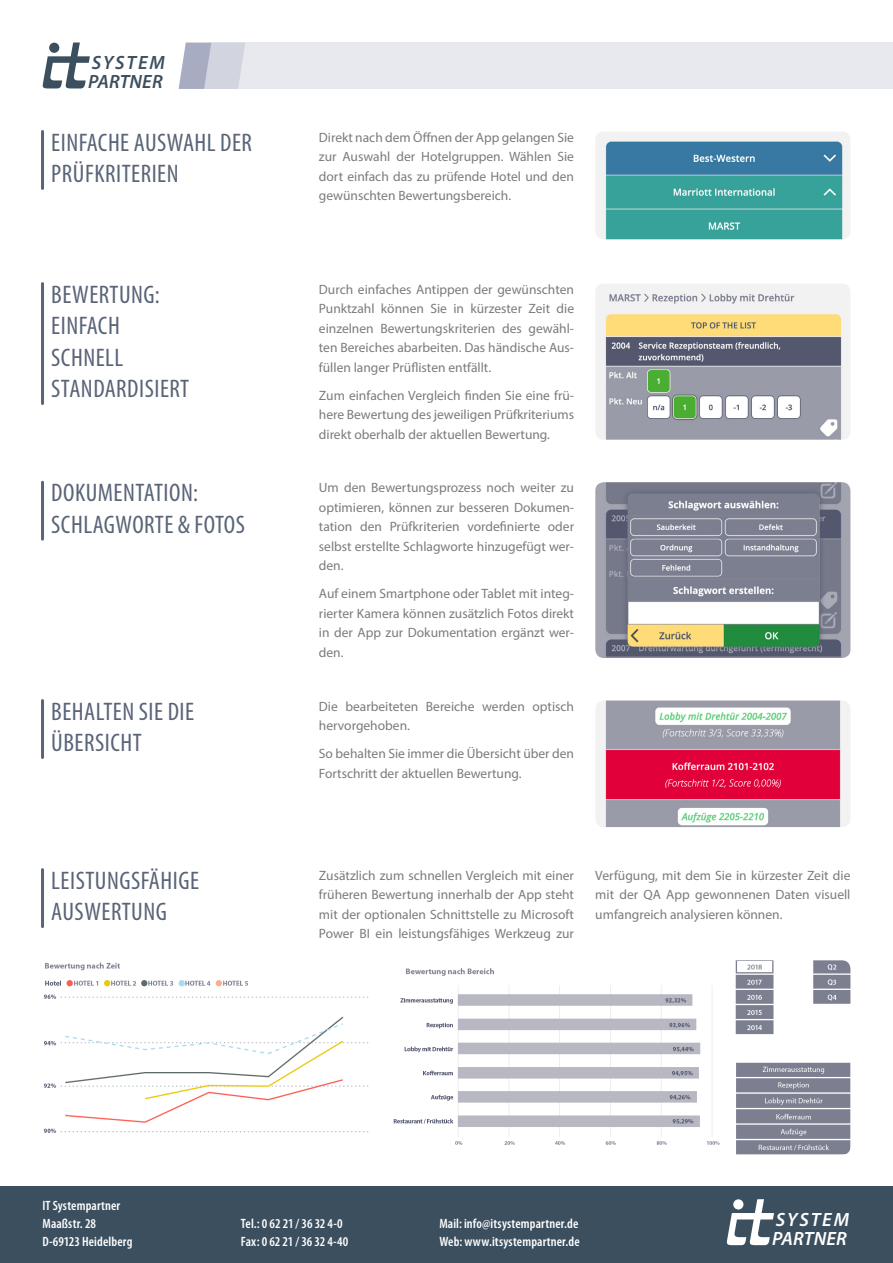
<style>
.page{position:relative;width:893px;height:1263px;background:#fff}
.page>*{position:absolute;margin:0;border:0;box-sizing:border-box;transform-origin:0 0}
.intro{font:condensed 25.5px/31.5px "Myriad Pro";letter-spacing:.02em;color:#5a6477}
.t1{font:italic 600 19.2px/19px "Myriad Pro";letter-spacing:.01em;color:#3c4f5f}
.t2{font:italic 600 19.2px/19px "Myriad Pro";letter-spacing:.01em;color:#fff}
.paragraph{font:13.5px/19.5px "Myriad Pro";color:#7c7b7b;text-align:justify}
.t3{font:600 condensed 13.5px/18px "Myriad Pro";letter-spacing:.01em;color:#fff}
</style>
<div class="page">
<div style="left:0;top:1186px;width:893px;height:77px;background:#3c4f5f"></div>
<svg style="left:179px;top:43px;width:714px;height:46px;background:#e4e5ec"></svg>
<img style="left:44px;top:960px;width:806px;height:195px">
<hr style="left:41px;top:131px;width:3px;height:57px;background:#5a6477">
<img style="left:596px;top:132px;width:254px;height:107px">
<hr style="left:41px;top:284px;width:3px;height:120px;background:#5a6477">
<img style="left:596px;top:284px;width:254px;height:156px">
<hr style="left:41px;top:482px;width:3px;height:57px;background:#5a6477">
<img style="left:595px;top:482px;width:255px;height:176px">
<hr style="left:41px;top:700px;width:3px;height:57px;background:#5a6477">
<img style="left:596px;top:700px;width:254px;height:127px">
<hr style="left:41px;top:870px;width:3px;height:57px;background:#5a6477">
<svg style="left:42px;top:43px;width:48px;height:45px"></svg>
<svg style="left:726px;top:1199px;width:48px;height:46px"></svg>
<h2 class="t1" style="left:88px;top:53px;width:78px">SYSTEM<br>PARTNER</h2>
<p class="intro" style="left:51px;top:126px;width:202px">EINFACHE AUSWAHL DER<br>PRÜFKRITERIEN</p>
<p class="paragraph" style="left:319px;top:127px;width:257px">Direkt nach dem Öffnen der App gelangen Sie zur Auswahl der Hotelgruppen. Wählen Sie dort einfach das zu prüfende Hotel und den gewünschten Bewertungsbereich.</p>
<p class="intro" style="left:51px;top:278px;width:110px">BEWERTUNG:<br>EINFACH</p>
<p class="intro" style="left:51px;top:341px;width:139px">SCHNELL<br>STANDARDISIERT</p>
<p class="intro" style="left:51px;top:477px;width:148px">DOKUMENTATION:</p>
<p class="intro" style="left:51px;top:508px;width:195px">SCHLAGWORTE &amp; FOTOS</p>
<p class="paragraph" style="left:319px;top:279px;width:257px">Durch einfaches Antippen der gewünschten Punktzahl können Sie in kürzester Zeit die einzelnen Bewertungskriterien des gewähl&shy;ten Bereiches abarbeiten. Das händische Aus&shy;füllen langer Prüflisten entfällt.</p>
<p class="paragraph" style="left:319px;top:385px;width:257px">Zum einfachen Vergleich finden Sie eine frü&shy;here Bewertung des jeweiligen Prüfkriteriums direkt oberhalb der aktuellen Bewertung.</p>
<p class="paragraph" style="left:319px;top:478px;width:257px">Um den Bewertungsprozess noch weiter zu optimieren, können zur besseren Dokumen&shy;tation den Prüfkriterien vordefinierte oder selbst erstellte Schlagworte hinzugefügt wer&shy;den.</p>
<p class="paragraph" style="left:319px;top:584px;width:257px">Auf einem Smartphone oder Tablet mit integ&shy;rierter Kamera können zusätzlich Fotos direkt in der App zur Dokumentation ergänzt wer&shy;den.</p>
<p class="intro" style="left:51px;top:695px;width:144px">BEHALTEN SIE DIE<br>ÜBERSICHT</p>
<p class="paragraph" style="left:319px;top:696px;width:257px">Die bearbeiteten Bereiche werden optisch hervorgehoben.</p>
<p class="paragraph" style="left:319px;top:744px;width:257px">So behalten Sie immer die Übersicht über den<br>Fortschritt der aktuellen Bewertung.</p>
<p class="intro" style="left:51px;top:864px;width:149px">LEISTUNGSFÄHIGE<br>AUSWERTUNG</p>
<p class="paragraph" style="left:319px;top:865px;width:257px">Zusätzlich zum schnellen Vergleich mit einer früheren Bewertung innerhalb der App steht mit der optionalen Schnittstelle zu Microsoft Power BI ein leistungsfähiges Werkzeug zur</p>
<p class="paragraph" style="left:595px;top:865px;width:257px">Verfügung, mit dem Sie in kürzester Zeit die mit der QA App gewonnenen Daten visuell umfangreich analysieren können.</p>
<p class="t3" style="left:43px;top:1197px;width:91px">IT Systempartner<br>Maaßstr. 28<br>D-69123 Heidelberg</p>
<p class="t3" style="left:241px;top:1215px;width:109px">Tel.: 0 62 21 / 36 32 4-0<br>Fax: 0 62 21 / 36 32 4-40</p>
<p class="t3" style="left:439px;top:1215px;width:142px">Mail: info@itsystempartner.de<br>Web: www.itsystempartner.de</p>
<h2 class="t2" style="left:772px;top:1209px;width:78px">SYSTEM<br>PARTNER</h2>
</div>
